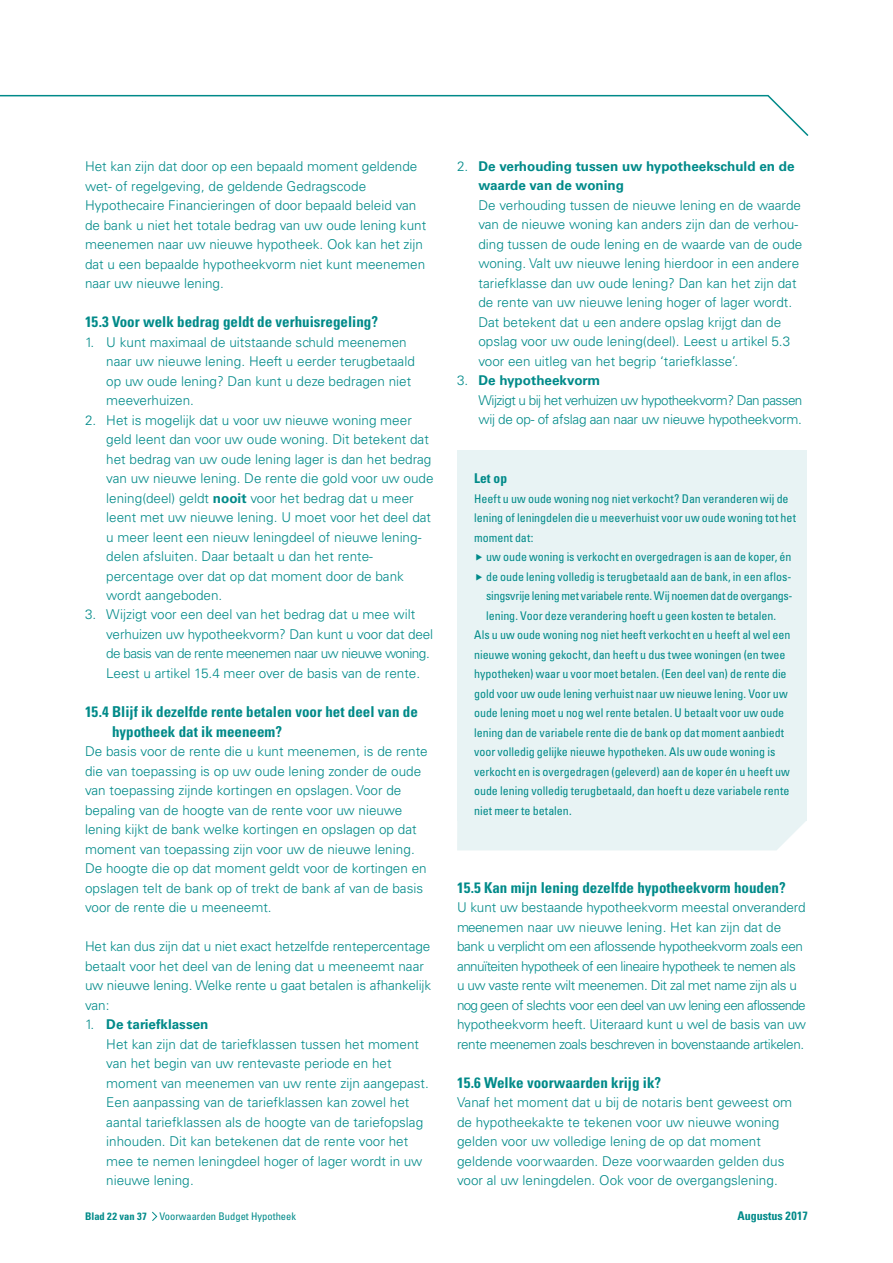
<style>
.page{position:relative;width:893px;height:1263px;background:#fff}
.page>*{position:absolute;margin:0;border:0;box-sizing:border-box;transform-origin:0 0}
.t1{font:700 condensed 15px/19.5px "Univers LT Std";color:#008a89}
.t2{font:300 13.5px/19.5px "Univers LT Std";color:#008a89}
.t3{font:300 13.5px/19.5px "Univers LT Std";letter-spacing:-.03em;color:#008a89}
.t4{font:300 13.5px/19.5px "Univers LT Std";letter-spacing:-.04em;color:#008a89}
.t5{font:700 13.5px/19.5px "Univers LT Std";color:#008a89}
.t6{font:700 condensed 13.5px "Univers LT Std";color:#008a89}
.t7{font:condensed 12px/19.5px "Univers LT Std";letter-spacing:-.005em;color:#008a89}
.t8{font:condensed 12px "Univers LT Std";letter-spacing:-.025em;color:#008a89}
.t9{font:700 condensed 12px "Univers LT Std";color:#008a89}
.t10{font:condensed 10.5px "Univers LT Std";color:#008a89}
.s1{font-weight:700}
.s2{font-weight:300}
</style>
<div class="page">
<svg style="left:0;top:94px;width:809px;height:42px"></svg>
<svg style="left:152px;top:1211px;width:5px;height:10px"></svg>
<div style="left:457px;top:450px;width:349px;height:370px;background:#e8f3f4"></div>
<div style="left:457px;top:820px;width:349px;height:30px;background:#e8f3f4"></div>
<p class="t2" style="left:85px;top:156px;width:343px">Het kan zijn dat door op een bepaald moment geldende wet- of regelgeving, de geldende Gedragscode Hypothecaire Financieringen of door bepaald beleid van de bank u niet het totale bedrag van uw oude lening kunt meenemen naar uw nieuwe hypotheek. Ook kan het zijn dat u een bepaalde hypotheekvorm niet kunt meenemen naar uw nieuwe lening.</p>
<p class="t1" style="left:85px;top:312px;width:295px">15.3 Voor welk bedrag geldt de verhuisregeling?</p>
<p class="t2" style="left:106px;top:332px;width:310px;text-indent:-21px">1. U kunt maximaal de uitstaande schuld meenemen naar uw nieuwe lening. Heeft u eerder terugbetaald op uw oude lening? Dan kunt u deze bedragen niet meeverhuizen.</p>
<p class="t2" style="left:106px;top:410px;width:329px;text-indent:-21px">2. Het is mogelijk dat u voor uw nieuwe woning meer geld leent dan voor uw oude woning. Dit betekent dat het bedrag van uw oude lening lager is dan het bedrag van uw nieuwe lening. De rente die gold voor uw oude lening(deel) geldt <span class="s1">nooit</span> voor het bedrag dat u meer leent met uw nieuwe lening. U moet voor het deel dat u meer leent een nieuw leningdeel of nieuwe lening&shy;delen afsluiten. Daar betaalt u dan het rente&shy;percentage over dat op dat moment door de bank wordt aangeboden.</p>
<p class="t2" style="left:106px;top:605px;width:328px;text-indent:-21px">3. Wijzigt voor een deel van het bedrag dat u mee wilt verhuizen uw hypotheekvorm? Dan kunt u voor dat deel de basis van de rente meenemen naar uw nieuwe woning.<br>Leest u artikel 15.4 meer over de basis van de rente.</p>
<p class="t1" style="left:112px;top:702px;width:307px;text-indent:-27px">15.4 Blijf ik dezelfde rente betalen voor het deel van de hypotheek dat ik meeneem?</p>
<p class="t2" style="left:85px;top:741px;width:344px">De basis voor de rente die u kunt meenemen, is de rente die van toepassing is op uw oude lening zonder de oude van toepassing zijnde kortingen en opslagen. Voor de bepaling van de hoogte van de rente voor uw nieuwe lening kijkt de bank welke kortingen en opslagen op dat moment van toepassing zijn voor uw de nieuwe lening.<br>De hoogte die op dat moment geldt voor de kortingen en opslagen telt de bank op of trekt de bank af van de basis voor de rente die u meeneemt.</p>
<p class="t2" style="left:85px;top:936px;width:348px">Het kan dus zijn dat u niet exact hetzelfde rentepercentage betaalt voor het deel van de lening dat u meeneemt naar uw nieuwe lening. Welke rente u gaat betalen is afhankelijk van:</p>
<p class="t2" style="left:106px;top:1014px;width:324px;text-indent:-21px">1. <span class="s1">De tariefklassen<br></span>Het kan zijn dat de tariefklassen tussen het moment van het begin van uw rentevaste periode en het moment van meenemen van uw rente zijn aangepast.<br>Een aanpassing van de tariefklassen kan zowel het aantal tariefklassen als de hoogte van de tariefopslag inhouden. Dit kan betekenen dat de rente voor het mee te nemen leningdeel hoger of lager wordt in uw nieuwe lening.</p>
<p class="t10" style="left:85px;top:1209px;width:213px"><span class="s1">Blad 22 van 37</span> Voorwaarden Budget Hypotheek</p>
<p class="t5" style="left:478px;top:156px;width:318px;text-indent:-21px"><span class="s2">2.</span> De verhouding tussen uw hypotheekschuld en de waarde van de woning</p>
<p class="t2" style="left:478px;top:195px;width:326px">De verhouding tussen de nieuwe lening en de waarde van de nieuwe woning kan anders zijn dan de verhou&shy;ding tussen de oude lening en de waarde van de oude woning. Valt uw nieuwe lening hierdoor in een andere tariefklasse dan uw oude lening? Dan kan het zijn dat de rente van uw nieuwe lening hoger of lager wordt.<br>Dat betekent dat u een andere opslag krijgt dan de opslag voor uw oude lening(deel). Leest u artikel 5.3 voor een uitleg van het begrip ‘tariefklasse’.</p>
<p class="t4" style="left:478px;top:371px;width:326px;text-indent:-21px">3. <span class="s1">De hypotheekvorm<br></span>Wijzigt u bij het verhuizen uw hypotheekvorm? Dan passen wij de op- of afslag aan naar uw nieuwe hypotheekvorm.</p>
<p class="t6" style="left:474px;top:470px;width:34px">Let op</p>
<p class="t7" style="left:474px;top:488px;width:323px">Heeft u uw oude woning nog niet verkocht? Dan veranderen wij de lening of leningdelen die u meeverhuist voor uw oude woning tot het moment dat:</p>
<p class="t7" style="left:486px;top:547px;width:307px">uw oude woning is verkocht en overgedragen is aan de koper, én</p>
<p class="t7" style="left:486px;top:566px;width:307px">de oude lening volledig is terugbetaald aan de bank, in een aflos-</p>
<p class="t8" style="left:486px;top:588px;width:308px">singsvrije lening met variabele rente. Wij noemen dat de overgangs-</p>
<p class="t7" style="left:486px;top:605px;width:292px">lening. Voor deze verandering hoeft u geen kosten te betalen.</p>
<p class="t7" style="left:474px;top:625px;width:318px">Als u uw oude woning nog niet heeft verkocht en u heeft al wel een</p>
<p class="t7" style="left:474px;top:644px;width:313px">nieuwe woning gekocht, dan heeft u dus twee woningen (en twee</p>
<p class="t7" style="left:474px;top:664px;width:314px">hypotheken) waar u voor moet betalen. (Een deel van) de rente die</p>
<p class="t7" style="left:474px;top:683px;width:315px">gold voor uw oude lening verhuist naar uw nieuwe lening. Voor uw</p>
<p class="t7" style="left:474px;top:703px;width:312px">oude lening moet u nog wel rente betalen. U betaalt voor uw oude</p>
<p class="t7" style="left:474px;top:722px;width:312px">lening dan de variabele rente die de bank op dat moment aanbiedt</p>
<p class="t7" style="left:474px;top:742px;width:303px">voor volledig gelijke nieuwe hypotheken. Als uw oude woning is</p>
<p class="t7" style="left:474px;top:761px;width:317px">verkocht en is overgedragen (geleverd) aan de koper én u heeft uw</p>
<p class="t7" style="left:474px;top:781px;width:317px">oude lening volledig terugbetaald, dan hoeft u deze variabele rente</p>
<p class="t7" style="left:474px;top:800px;width:99px">niet meer te betalen.</p>
<p class="t1" style="left:457px;top:877px;width:330px">15.5 Kan mijn lening dezelfde hypotheekvorm houden?</p>
<p class="t3" style="left:457px;top:897px;width:351px">U kunt uw bestaande hypotheekvorm meestal onveranderd meenemen naar uw nieuwe lening. Het kan zijn dat de bank u verplicht om een aflossende hypotheekvorm zoals een annuïteiten hypotheek of een lineaire hypotheek te nemen als u uw vaste rente wilt meenemen. Dit zal met name zijn als u nog geen of slechts voor een deel van uw lening een aflossende hypotheekvorm heeft. Uiteraard kunt u wel de basis van uw rente meenemen zoals beschreven in bovenstaande artikelen.</p>
<p class="t1" style="left:457px;top:1072px;width:206px">15.6 Welke voorwaarden krijg ik?</p>
<p class="t2" style="left:457px;top:1092px;width:337px">Vanaf het moment dat u bij de notaris bent geweest om de hypotheekakte te tekenen voor uw nieuwe woning gelden voor uw volledige lening de op dat moment geldende voorwaarden. Deze voorwaarden gelden dus voor al uw leningdelen. Ook voor de overgangslening.</p>
<p class="t9" style="left:738px;top:1208px;width:72px">Augustus 2017</p>
</div>
